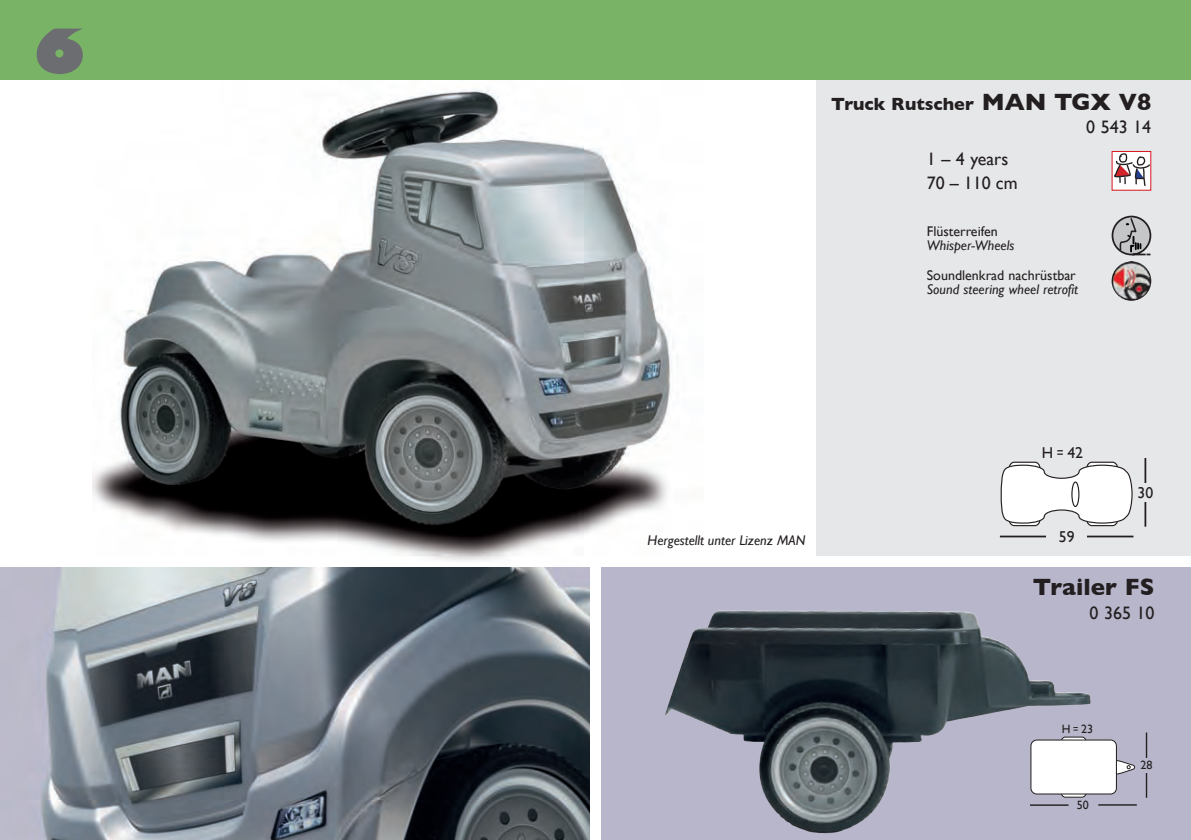
<style>
.page{position:relative;width:1191px;height:840px;background:#fff}
.page>*{position:absolute;margin:0;border:0;box-sizing:border-box;transform-origin:0 0}
.t1{font:800 60px "Gill Sans MT Pro";color:#6c6d70}
.t2{font:700 24px "Gill Sans";color:#231f20}
.t3{font:700 18px/23.6px "Gill Sans";color:#231f20;text-align:right}
.t4{font:18px/24.2px "Gill Sans";color:#231f20}
.t5{font:15.6px "Gill Sans";color:#231f20}
.t6{font:italic 14px "Gill Sans";color:#231f20}
.t7{font:14px "Gill Sans";color:#231f20}
.t8{font:12px "Gill Sans";color:#231f20}
.s1{font-size:24px}
.s2{font-weight:400}
</style>
<div class="page">
<div style="left:816px;top:79px;width:375px;height:477px;background:#e6e7e9"></div>
<svg style="left:1113px;top:153px;width:36px;height:35px"></svg>
<img style="left:92px;top:79px;width:611px;height:482px">
<div style="left:0;top:0;width:1191px;height:79px;background:#79b365"></div>
<div style="left:601px;top:567px;width:590px;height:272px;background:#b8b6cb"></div>
<img style="left:665px;top:610px;width:425px;height:222px">
<img style="left:0;top:567px;width:590px;height:272px">
<img style="left:1111px;top:261px;width:40px;height:39px;border-radius:20px">
<svg style="left:1111px;top:215px;width:40px;height:40px"></svg>
<hr style="left:1000px;top:535px;width:133px;height:2px;background:#231f20">
<hr style="left:1144px;top:458px;width:2px;height:68px;background:#231f20">
<div style="left:1046px;top:529px;width:41px;height:14px;background:#e6e7e9"></div>
<div style="left:1133px;top:483px;width:24px;height:18px;background:#e6e7e9"></div>
<div style="left:1009px;top:462px;width:31px;height:12px;background:#fff;border-radius:6px"></div>
<div style="left:1008px;top:461px;width:32px;height:14px;border:1px solid #231f20;border-radius:6px"></div>
<div style="left:1008px;top:512px;width:32px;height:14px;border:1px solid #231f20;border-radius:6px"></div>
<div style="left:1086px;top:462px;width:31px;height:12px;background:#fff;border-radius:6px"></div>
<div style="left:1086px;top:461px;width:32px;height:14px;border:1px solid #231f20;border-radius:6px"></div>
<div style="left:1086px;top:512px;width:32px;height:14px;border:1px solid #231f20;border-radius:6px"></div>
<svg style="left:1000px;top:464px;width:133px;height:60px"></svg>
<div style="left:1072px;top:482px;width:6px;height:24px;background:#fff;border-radius:50%"></div>
<div style="left:1071px;top:481px;width:8px;height:26px;border:1px solid #231f20;border-radius:50%"></div>
<hr style="left:1145px;top:732px;width:2px;height:65px;background:#231f20">
<div style="left:1137px;top:757px;width:18px;height:14px;background:#b8b6cb"></div>
<div style="left:1061px;top:736px;width:25px;height:10px;background:#fff;border-radius:5px"></div>
<div style="left:1060px;top:736px;width:26px;height:11px;border:1px solid #231f20;border-radius:5px"></div>
<div style="left:1061px;top:786px;width:25px;height:10px;background:#908e8f;border-radius:5px"></div>
<div style="left:1060px;top:786px;width:26px;height:11px;border:1px solid #231f20;border-radius:5px"></div>
<div style="left:1031px;top:739px;width:85px;height:54px;background:#fff;border-radius:6px"></div>
<div style="left:1030px;top:739px;width:86px;height:55px;border:1px solid #231f20;border-radius:6px"></div>
<svg style="left:1114px;top:745px;width:21px;height:42px"></svg>
<hr style="left:1030px;top:804px;width:38px;height:1px;background:#231f20">
<hr style="left:1098px;top:803px;width:38px;height:2px;background:#231f20">
<h1 class="t1" style="left:34px;top:17px;width:53px">6</h1>
<p class="t3" style="left:831px;top:91px;width:322px">Truck Rutscher <span class="s1">MAN TGX V8<br></span><span class="s2">0 543 14</span></p>
<p class="t4" style="left:927px;top:146px;width:92px">1 – 4 years<br>70 – 110 cm</p>
<p class="t7" style="left:927px;top:222px;width:72px">Flüsterreifen</p>
<p class="t6" style="left:927px;top:237px;width:89px">Whisper-Wheels</p>
<p class="t7" style="left:927px;top:267px;width:150px">Soundlenkrad nachrüstbar</p>
<p class="t6" style="left:927px;top:281px;width:153px">Sound steering wheel retrofit</p>
<p class="t6" style="left:647px;top:532px;width:159px">Hergestellt unter Lizenz MAN</p>
<p class="t5" style="left:1042px;top:443px;width:43px">h = 42</p>
<p class="t5" style="left:1058px;top:527px;width:17px">59</p>
<p class="t8" style="left:1062px;top:530px;width:13px">91</p>
<p class="t5" style="left:1137px;top:483px;width:17px">30</p>
<h2 class="t2" style="left:1033px;top:573px;width:123px">Trailer FS</h2>
<p class="t4" style="left:1089px;top:600px;width:67px">0 365 10</p>
<p class="t8" style="left:1061px;top:721px;width:33px">h = 23</p>
<p class="t8" style="left:1076px;top:797px;width:13px">50</p>
<p class="t8" style="left:1140px;top:757px;width:13px">28</p>
</div>
